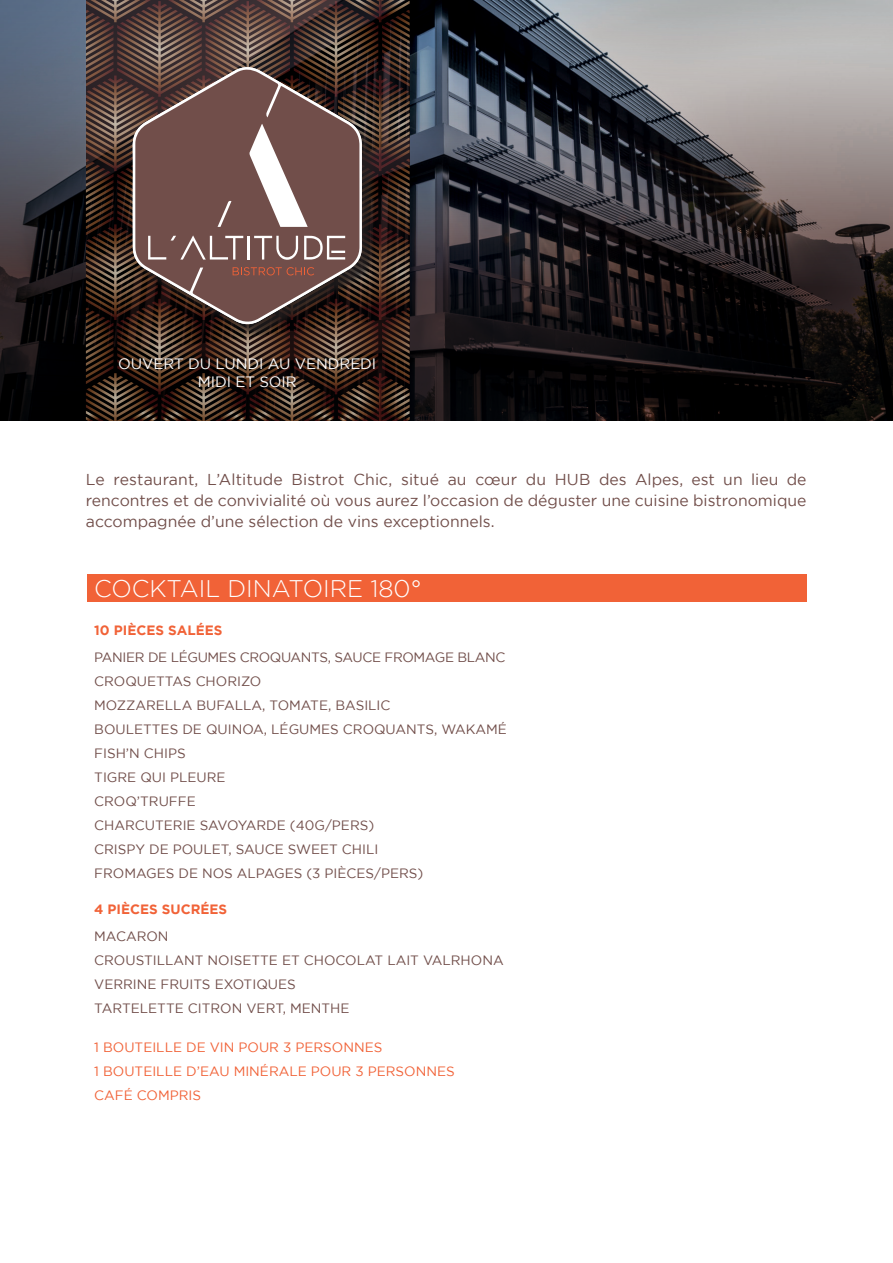
<style>
.page{position:relative;width:893px;height:1263px;background:#fff}
.page>*{position:absolute;margin:0;border:0;box-sizing:border-box;transform-origin:0 0}
.t1{font:300 24px "Gotham";color:#fff}
.t2{font:15.75px/21px "Gotham";color:#714e4a;text-align:justify}
.t3{font:15px/18px "Gotham";letter-spacing:-.005em;color:#fff;text-align:center}
.t4{font:13.5px/24px "Gotham";color:#714e4a}
.t5{font:13.5px/24px "Gotham";color:#f16237}
.t6{font:700 13.5px "Gotham";color:#f16237}
</style>
<div class="page">
<svg style="left:0;top:0;width:893px;height:421px;background:#403f44"></svg>
<svg style="left:86px;top:0;width:324px;height:421px;background:#553e38"></svg>
<div style="left:87px;top:574px;width:719px;height:28px;background:#f16237"></div>
<p class="t3" style="left:118px;top:355px;width:260px">OUVERT DU LUNDI AU VENDREDI<br>MIDI ET SOIR</p>
<p class="t2" style="left:86px;top:469px;width:722px">Le restaurant, L’Altitude Bistrot Chic, situé au cœur du HUB des Alpes, est un lieu de rencontres et de convivialité où vous aurez l’occasion de déguster une cuisine bistronomique accompagnée d’une sélection de vins exceptionnels.</p>
<h1 class="t1" style="left:94px;top:575px;width:329px">COCKTAIL DINATOIRE 180°</h1>
<p class="t6" style="left:94px;top:622px;width:130px">10 PIÈCES SALÉES</p>
<p class="t4" style="left:94px;top:645px;width:414px">PANIER DE LÉGUMES CROQUANTS, SAUCE FROMAGE BLANC<br>CROQUETTAS CHORIZO<br>MOZZARELLA BUFALLA, TOMATE, BASILIC<br>BOULETTES DE QUINOA, LÉGUMES CROQUANTS, WAKAMÉ<br>FISH’N CHIPS<br>TIGRE QUI PLEURE<br>CROQ’TRUFFE<br>CHARCUTERIE SAVOYARDE (40G/PERS)<br>CRISPY DE POULET, SAUCE SWEET CHILI<br>FROMAGES DE NOS ALPAGES (3 PIÈCES/PERS)</p>
<p class="t6" style="left:94px;top:901px;width:134px">4 PIÈCES SUCRÉES</p>
<p class="t4" style="left:94px;top:924px;width:411px">MACARON<br>CROUSTILLANT NOISETTE ET CHOCOLAT LAIT VALRHONA<br>VERRINE FRUITS EXOTIQUES<br>TARTELETTE CITRON VERT, MENTHE</p>
<p class="t5" style="left:94px;top:1035px;width:362px">1 BOUTEILLE DE VIN POUR 3 PERSONNES<br>1 BOUTEILLE D’EAU MINÉRALE POUR 3 PERSONNES<br>CAFÉ COMPRIS</p>
</div>
